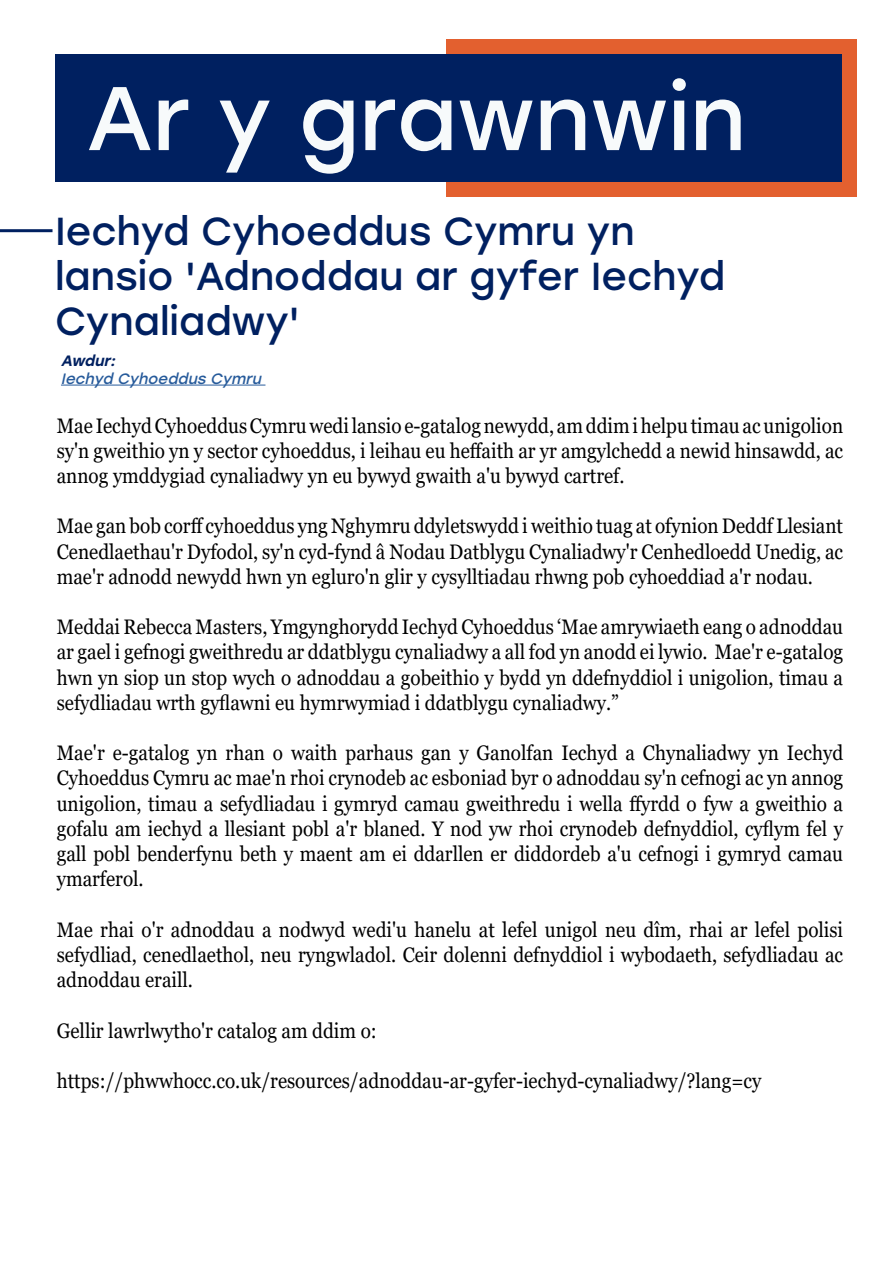
<style>
.page{position:relative;width:893px;height:1263px;background:#fff}
.page>*{position:absolute;margin:0;border:0;box-sizing:border-box;transform-origin:0 0}
.t1{font:90px "Stolzl";color:#f7fafb}
.t2{font:39px/45px "Stolzl";color:#002060}
.t3{font:21px/25.2px "Georgia";color:#000;text-align:justify;scale:.9 1}
.t4{font:italic 15px "Stolzl";color:#275b9b}
.t5{font:italic 500 15px "Stolzl";color:#002060}
</style>
<div class="page">
<hr style="left:0;top:229px;width:53px;height:3px;background:#002060">
<div style="left:446px;top:39px;width:411px;height:158px;background:#e3602f"></div>
<div style="left:55px;top:54px;width:787px;height:128px;background:#002060"></div>
<hr style="left:61px;top:385px;width:204px;height:1px;background:#275b9b">
<h1 class="t1" style="left:86px;top:55px;width:661px">Ar y grawnwin</h1>
<h2 class="t2" style="left:55px;top:207px;width:672px">Iechyd Cyhoeddus Cymru yn lansio 'Adnoddau ar gyfer Iechyd<br>Cynaliadwy'</h2>
<p class="t5" style="left:61px;top:350px;width:60px">Awdur:</p>
<p class="t4" style="left:61px;top:368px;width:206px">Iechyd Cyhoeddus Cymru</p>
<p class="t3" style="left:57px;top:413px;width:875px">Mae Iechyd Cyhoeddus Cymru wedi lansio e-gatalog newydd, am ddim i helpu timau ac unigolion sy'n gweithio yn y sector cyhoeddus, i leihau eu heffaith ar yr amgylchedd a newid hinsawdd, ac annog ymddygiad cynaliadwy yn eu bywyd gwaith a'u bywyd cartref.</p>
<p class="t3" style="left:57px;top:514px;width:875px">Mae gan bob corff cyhoeddus yng Nghymru ddyletswydd i weithio tuag at ofynion Deddf Llesiant Cenedlaethau'r Dyfodol, sy'n cyd-fynd â Nodau Datblygu Cynaliadwy'r Cenhedloedd Unedig, ac mae'r adnodd newydd hwn yn egluro'n glir y cysylltiadau rhwng pob cyhoeddiad a'r nodau.</p>
<p class="t3" style="left:57px;top:615px;width:875px">Meddai Rebecca Masters, Ymgynghorydd Iechyd Cyhoeddus ‘Mae amrywiaeth eang o adnoddau ar gael i gefnogi gweithredu ar ddatblygu cynaliadwy a all fod yn anodd ei lywio. Mae'r e-gatalog hwn yn siop un stop wych o adnoddau a gobeithio y bydd yn ddefnyddiol i unigolion, timau a sefydliadau wrth gyflawni eu hymrwymiad i ddatblygu cynaliadwy.”</p>
<p class="t3" style="left:57px;top:741px;width:875px">Mae'r e-gatalog yn rhan o waith parhaus gan y Ganolfan Iechyd a Chynaliadwy yn Iechyd Cyhoeddus Cymru ac mae'n rhoi crynodeb ac esboniad byr o adnoddau sy'n cefnogi ac yn annog unigolion, timau a sefydliadau i gymryd camau gweithredu i wella ffyrdd o fyw a gweithio a gofalu am iechyd a llesiant pobl a'r blaned. Y nod yw rhoi crynodeb defnyddiol, cyflym fel y gall pobl benderfynu beth y maent am ei ddarllen er diddordeb a'u cefnogi i gymryd camau ymarferol.</p>
<p class="t3" style="left:57px;top:917px;width:875px">Mae rhai o'r adnoddau a nodwyd wedi'u hanelu at lefel unigol neu dîm, rhai ar lefel polisi sefydliad, cenedlaethol, neu ryngwladol. Ceir dolenni defnyddiol i wybodaeth, sefydliadau ac adnoddau eraill.</p>
<p class="t3" style="left:57px;top:1018px;width:357px">Gellir lawrlwytho'r catalog am ddim o:</p>
<p class="t3" style="left:57px;top:1068px;width:784px">https://phwwhocc.co.uk/resources/adnoddau-ar-gyfer-iechyd-cynaliadwy/?lang=cy</p>
</div>
